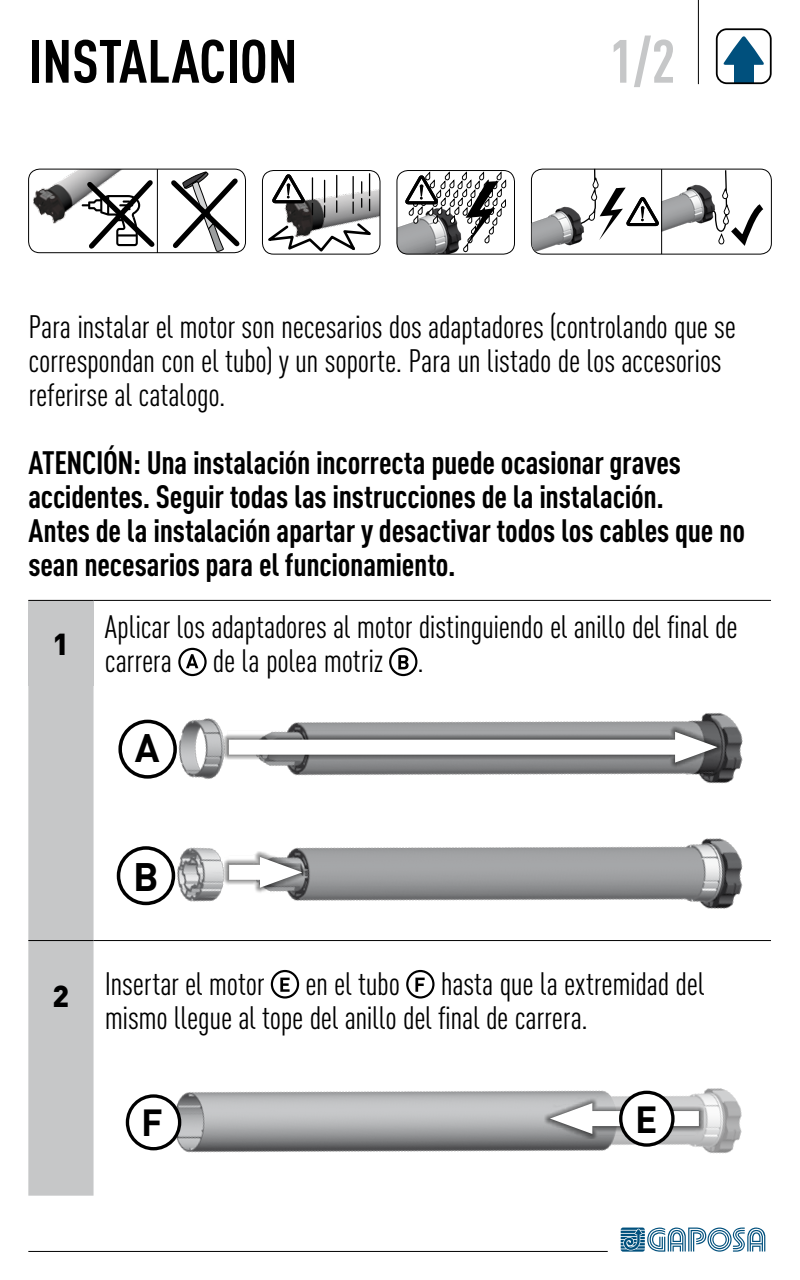
<style>
.page{position:relative;width:800px;height:1280px;background:#fff}
.page>*{position:absolute;margin:0;border:0;box-sizing:border-box;transform-origin:0 0}
.t1{font:700 condensed 60px "DIN Pro";color:#000}
.t2{font:700 condensed 60px "DIN Pro";color:#c6c7c8}
.t3{font:700 39.3px "DIN Pro";color:#000}
.t4{font:700 37.3px "DIN Pro";color:#000}
.t5{font:condensed 32px/34px "DIN Pro";letter-spacing:-.01em;color:#000}
.t6{font:700 condensed 32px/34px "DIN Pro";letter-spacing:-.01em;color:#000}
.t7{font:900 30px "DIN Pro";color:#000}
</style>
<div class="page">
<svg style="left:621px;top:1228px;width:144px;height:24px"></svg>
<hr style="left:28px;top:1251px;width:580px;height:1px;background:#000">
<hr style="left:698px;top:0;width:1px;height:84px;background:#000">
<div style="left:734px;top:58px;width:20px;height:25px;background:#00507d"></div>
<svg style="left:723px;top:36px;width:41px;height:29px"></svg>
<div style="left:716px;top:28px;width:56px;height:56px;border:2px solid #000;border-radius:10px"></div>
<img style="left:31px;top:169px;width:89px;height:55px">
<div style="left:28px;top:169px;width:218px;height:84px;border:1px solid #000;border-radius:11px"></div>
<div style="left:531px;top:169px;width:241px;height:85px;border:1px solid #000;border-radius:11px"></div>
<svg style="left:710px;top:169px;width:61px;height:75px"></svg>
<img style="left:532px;top:205px;width:59px;height:49px">
<img style="left:662px;top:184px;width:60px;height:52px">
<hr style="left:661px;top:169px;width:1px;height:85px;background:#000">
<hr style="left:157px;top:169px;width:1px;height:84px;background:#000">
<div style="left:262px;top:170px;width:118px;height:84px;border:1px solid #000;border-radius:11px"></div>
<svg style="left:262px;top:171px;width:116px;height:84px"></svg>
<img style="left:397px;top:225px;width:8px;height:29px">
<div style="left:397px;top:170px;width:118px;height:84px;border:1px solid #000;border-radius:11px"></div>
<svg style="left:403px;top:171px;width:105px;height:81px"></svg>
<svg style="left:578px;top:168px;width:84px;height:72px"></svg>
<svg style="left:166px;top:172px;width:78px;height:81px"></svg>
<svg style="left:82px;top:175px;width:77px;height:79px"></svg>
<div style="left:28px;top:600px;width:66px;height:85px;background:#c6c7c8"></div>
<div style="left:28px;top:685px;width:66px;height:511px;background:#c6c7c8"></div>
<hr style="left:94px;top:940px;width:677px;height:1px;background:#000">
<hr style="left:94px;top:600px;width:677px;height:1px;background:#000">
<hr style="left:28px;top:600px;width:66px;height:1px;background:#000">
<hr style="left:28px;top:940px;width:66px;height:1px;background:#000">
<svg style="left:179px;top:649px;width:27px;height:26px"></svg>
<div style="left:178px;top:648px;width:29px;height:28px;border:2px solid #000;border-radius:50%"></div>
<svg style="left:186px;top:654px;width:12px;height:14px"></svg>
<svg style="left:390px;top:649px;width:26px;height:26px"></svg>
<div style="left:389px;top:648px;width:28px;height:28px;border:2px solid #000;border-radius:50%"></div>
<svg style="left:398px;top:655px;width:11px;height:14px"></svg>
<div style="left:118px;top:720px;width:59px;height:59px;border:4px solid #000;border-radius:50%"></div>
<img style="left:167px;top:712px;width:576px;height:72px">
<svg style="left:224px;top:727px;width:500px;height:42px;background:#8d8e8f"></svg>
<div style="left:229px;top:740px;width:463px;height:15px;background:#fff"></div>
<svg style="left:675px;top:732px;width:43px;height:31px"></svg>
<div style="left:117px;top:846px;width:58px;height:59px;border:4px solid #000;border-radius:50%"></div>
<img style="left:175px;top:838px;width:568px;height:71px">
<svg style="left:224px;top:852px;width:85px;height:42px"></svg>
<div style="left:229px;top:865px;width:47px;height:15px;background:#fff"></div>
<svg style="left:260px;top:857px;width:42px;height:31px"></svg>
<svg style="left:272px;top:971px;width:26px;height:26px"></svg>
<div style="left:271px;top:970px;width:28px;height:29px;border:2px solid #000;border-radius:50%"></div>
<svg style="left:280px;top:978px;width:10px;height:14px"></svg>
<svg style="left:407px;top:971px;width:26px;height:26px"></svg>
<div style="left:406px;top:970px;width:29px;height:29px;border:2px solid #000;border-radius:50%"></div>
<svg style="left:415px;top:978px;width:10px;height:14px"></svg>
<img style="left:125px;top:1088px;width:617px;height:66px">
<svg style="left:544px;top:1097px;width:160px;height:42px;background:#a4a5a6"></svg>
<div style="left:576px;top:1111px;width:123px;height:15px;background:#fff"></div>
<svg style="left:550px;top:1103px;width:42px;height:31px"></svg>
<div style="left:621px;top:1092px;width:52px;height:53px;background:#fff;border-radius:50%"></div>
<div style="left:619px;top:1091px;width:56px;height:56px;border:3px solid #000;border-radius:50%"></div>
<div style="left:127px;top:1096px;width:53px;height:53px;background:#fff;border-radius:50%"></div>
<div style="left:126px;top:1094px;width:55px;height:56px;border:3px solid #000;border-radius:50%"></div>
<h1 class="t1" style="left:28px;top:25px;width:271px">INSTALACION</h1>
<h1 class="t2" style="left:609px;top:25px;width:67px">1/2</h1>
<p class="t5" style="left:28px;top:309px;width:709px">Para instalar el motor son necesarios dos adaptadores (controlando que se correspondan con el tubo) y un soporte. Para un listado de los accesorios referirse al catalogo.</p>
<p class="t6" style="left:28px;top:445px;width:718px">ATENCIÓN: Una instalación incorrecta puede ocasionar graves accidentes. Seguir todas las instrucciones de la instalación.<br>Antes de la instalación apartar y desactivar todos los cables que no sean necesarios para el funcionamiento.</p>
<p class="t7" style="left:53px;top:623px;width:18px">1</p>
<p class="t5" style="left:105px;top:610px;width:634px">Aplicar los adaptadores al motor distinguiendo el anillo del final de carrera</p>
<p class="t5" style="left:213px;top:644px;width:212px">de la polea motriz .</p>
<p class="t3" style="left:135px;top:721px;width:26px">A</p>
<p class="t3" style="left:133px;top:850px;width:27px">B</p>
<p class="t5" style="left:53px;top:966px;width:214px"><sub>2</sub> Insertar el motor</p>
<p class="t5" style="left:305px;top:966px;width:96px">en el tubo</p>
<p class="t5" style="left:105px;top:966px;width:601px;text-indent:336px">hasta que la extremidad del mismo llegue al tope del anillo del final de carrera.</p>
<p class="t4" style="left:141px;top:1098px;width:23px">F</p>
<p class="t4" style="left:635px;top:1094px;width:24px">E</p>
</div>
